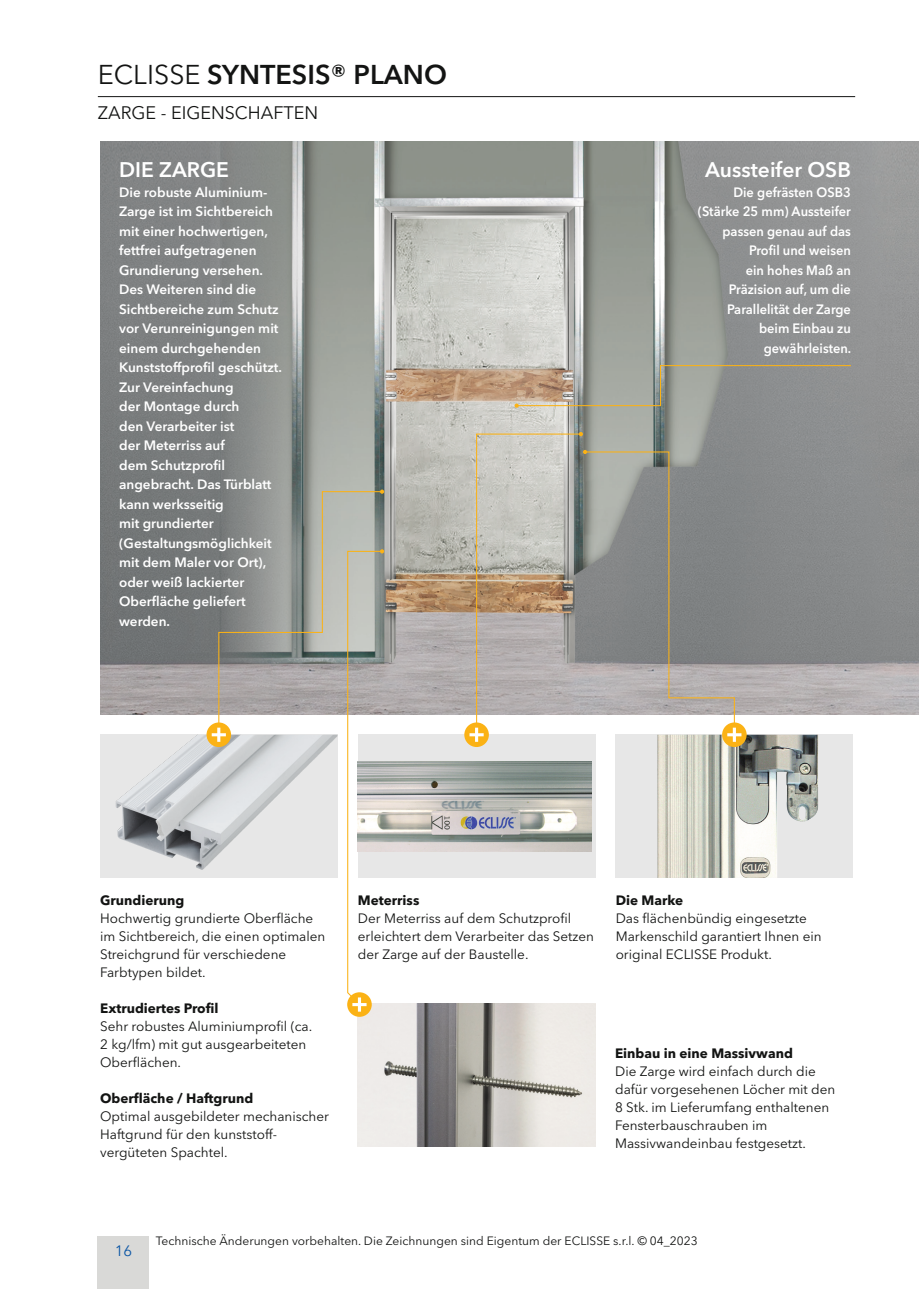
<style>
.page{position:relative;width:919px;height:1289px;background:#fff}
.page>*{position:absolute;margin:0;border:0;box-sizing:border-box;transform-origin:0 0}
.t1{font:600 27px "Avenir Next LT Pro";color:#131413}
.t2{font:600 21px "Avenir Next LT Pro";color:#fff}
.t3{font:18px "Avenir Next LT Pro";color:#131413}
.t4{font:15px "Avenir Next LT Pro";color:#0d57a5}
.t5{font:13.5px/18px "Avenir Next LT Pro";color:#131413}
.t6{font:600 13.5px/19.5px "Avenir Next LT Pro";color:#fff}
.t7{font:600 13.5px/19.5px "Avenir Next LT Pro";color:#fff;text-align:right;scale:.95 1}
.t8{font:700 13.5px "Avenir Next LT Pro";color:#131413}
.t9{font:12px "Avenir Next LT Pro";color:#131413}
.s1{font-weight:400}
</style>
<div class="page">
<div style="left:98px;top:1235px;width:51px;height:53px;background:#d9d9d7"></div>
<img style="left:100px;top:141px;width:818px;height:573px">
<svg style="left:100px;top:734px;width:112px;height:144px;background:#caccce"></svg>
<img style="left:166px;top:734px;width:31px;height:26px">
<div style="left:615px;top:734px;width:238px;height:144px;background:#e7e7e7"></div>
<img style="left:657px;top:734px;width:161px;height:144px">
<div style="left:358px;top:734px;width:237px;height:144px;background:#e7e7e7"></div>
<img style="left:384px;top:761px;width:207px;height:90px">
<img style="left:358px;top:1003px;width:237px;height:143px">
<svg style="left:206px;top:722px;width:25px;height:25px"></svg>
<div style="left:722px;top:722px;width:24px;height:25px;background:#fbb215;border-radius:50%"></div>
<div style="left:464px;top:722px;width:25px;height:25px;background:#fbb215;border-radius:50%"></div>
<svg style="left:469px;top:432px;width:272px;height:309px;background:#a8a6a1"></svg>
<div style="left:347px;top:992px;width:25px;height:24px;background:#fbb215;border-radius:50%"></div>
<svg style="left:212px;top:489px;width:172px;height:525px"></svg>
<hr style="left:98px;top:96px;width:757px;height:1px;background:#131413">
<svg style="left:514px;top:364px;width:337px;height:44px;background:#9f9c92"></svg>
<h1 class="t1" style="left:98px;top:58px;width:350px"><span class="s1">ECLISSE</span> SYNTESIS® PLANO</h1>
<h3 class="t3" style="left:98px;top:102px;width:222px">ZARGE - EIGENSCHAFTEN</h3>
<h2 class="t2" style="left:119px;top:157px;width:111px">DIE ZARGE</h2>
<p class="t6" style="left:119px;top:182px;width:164px">Die robuste Aluminium-<br>Zarge ist im Sichtbereich mit einer hochwertigen, fettfrei aufgetragenen<br>Grundierung versehen.<br>Des Weiteren sind die<br>Sichtbereiche zum Schutz vor Verunreinigungen mit einem durchgehenden<br>Kunststoffprofil geschützt.<br>Zur Vereinfachung<br>der Montage durch<br>den Verarbeiter ist<br>der Meterriss auf<br>dem Schutzprofil angebracht. Das Türblatt kann werksseitig<br>mit grundierter (Gestaltungsmöglichkeit mit dem Maler vor Ort), oder weiß lackierter<br>Oberfläche geliefert werden.</p>
<h2 class="t2" style="left:705px;top:157px;width:147px">Aussteifer OSB</h2>
<p class="t7" style="left:697px;top:182px;width:163px">Die gefrästen OSB3 (Stärke 25 mm) Aussteifer passen genau auf das<br>Profil und weisen<br>ein hohes Maß an<br>Präzision auf, um die<br>Parallelität der Zarge beim Einbau zu gewährleisten.</p>
<p class="t8" style="left:100px;top:892px;width:86px">Grundierung</p>
<p class="t5" style="left:100px;top:909px;width:227px">Hochwertig grundierte Oberfläche im Sichtbereich, die einen optimalen<br>Streichgrund fü r verschiedene<br>Farbtypen bildet.</p>
<p class="t8" style="left:100px;top:1000px;width:120px">Extrudiertes Profil</p>
<p class="t5" style="left:100px;top:1017px;width:213px">Sehr robustes Aluminiumprofil (ca.<br>2 kg/lfm) mit gut ausgearbeiteten<br>Oberflächen.</p>
<p class="t8" style="left:100px;top:1090px;width:155px">Oberfläche / Haftgrund</p>
<p class="t5" style="left:100px;top:1107px;width:230px">Optimal ausgebildeter mechanischer<br>Haftgrund fü r den kunststoff&shy;vergüteten Spachtel.</p>
<p class="t8" style="left:358px;top:892px;width:63px">Meterriss</p>
<p class="t5" style="left:358px;top:909px;width:238px">Der Meterriss auf dem Schutzprofil erleichtert dem Verarbeiter das Setzen der Zarge auf der Baustelle.</p>
<p class="t8" style="left:615px;top:892px;width:69px">Die Marke</p>
<p class="t5" style="left:615px;top:909px;width:207px">Das flächenbü ndig eingesetzte<br>Markenschild garantiert Ihnen ein original ECLISSE Produkt.</p>
<p class="t8" style="left:615px;top:1044px;width:179px">Einbau in eine Massivwand</p>
<p class="t5" style="left:615px;top:1061px;width:222px">Die Zarge wird einfach durch die dafü r vorgesehenen Löcher mit den<br>8 Stk. im Lieferumfang enthaltenen<br>Fensterbauschrauben im<br>Massivwandeinbau festgesetzt.</p>
<p class="t4" style="left:115px;top:1241px;width:19px">16</p>
<p class="t9" style="left:156px;top:1233px;width:543px">Technische Änderungen vorbehalten. Die Zeichnungen sind Eigentum der ECLISSE s.r.l. © 04_2023</p>
</div>
